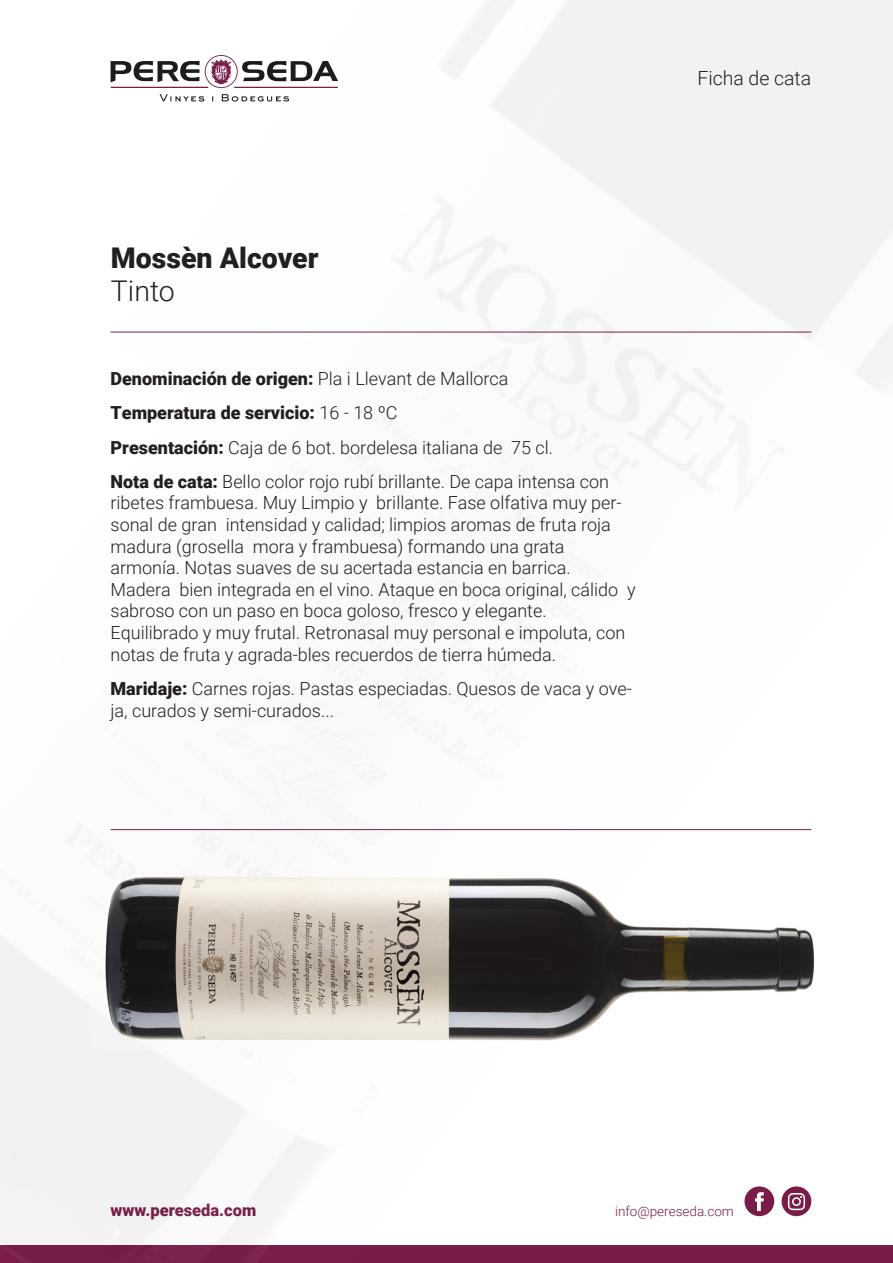
<style>
.page{position:relative;width:893px;height:1263px;background:#fff}
.page>*{position:absolute;margin:0;border:0;box-sizing:border-box;transform-origin:0 0}
.t1{font:900 28.5px "Roboto";color:#231f20}
.t2{font:300 28.5px "Roboto";color:#231f20}
.t3{font:300 19.5px "Roboto";color:#231f20}
.t4{font:300 18px/21.6px "Roboto";color:#231f20}
.t5{font:900 16.5px "Roboto";color:#791d48}
.t6{font:300 13.5px "Roboto";color:#791d48}
.s1{font-weight:900}
</style>
<div class="page">
<img style="left:0;top:0;width:893px;height:1263px">
<img style="left:85px;top:863px;width:744px;height:188px">
<hr style="left:111px;top:332px;width:700px;height:1px;background:#791d48">
<hr style="left:111px;top:829px;width:700px;height:1px;background:#791d48">
<p class="t3" style="left:697px;top:65px;width:115px">Ficha de cata</p>
<p class="t1" style="left:111px;top:238px;width:209px">Mossèn Alcover</p>
<p class="t2" style="left:111px;top:271px;width:65px">Tinto</p>
<p class="t4" style="left:111px;top:360px;width:500px;line-height:34.3px"><span class="s1">Denominación de origen:</span> Pla i Llevant de Mallorca <span class="s1">Temperatura de servicio:</span> 16 - 18 ºC<br><span class="s1">Presentación:</span> Caja de 6 bot. bordelesa italiana de 75 cl.<br><span class="s1">Nota de cata:</span> Bello color rojo rubí brillante. De capa intensa con</p>
<p class="t4" style="left:111px;top:492px;width:526px">ribetes frambuesa. Muy Limpio y brillante. Fase olfativa muy per&shy;sonal de gran intensidad y calidad; limpios aromas de fruta roja madura (grosella mora y frambuesa) formando una grata armonía. Notas suaves de su acertada estancia en barrica.<br>Madera bien integrada en el vino. Ataque en boca original, cálido y sabroso con un paso en boca goloso, fresco y elegante.<br>Equilibrado y muy frutal. Retronasal muy personal e impoluta, con notas de fruta y agrada-bles recuerdos de tierra húmeda.</p>
<p class="t4" style="left:111px;top:677px;width:523px"><span class="s1">Maridaje:</span> Carnes rojas. Pastas especiadas. Quesos de vaca y ove&shy;ja, curados y semi-curados...</p>
<p class="t5" style="left:111px;top:1198px;width:147px">www.pereseda.com</p>
<p class="t6" style="left:615px;top:1202px;width:120px">info@pereseda.com</p>
</div>
